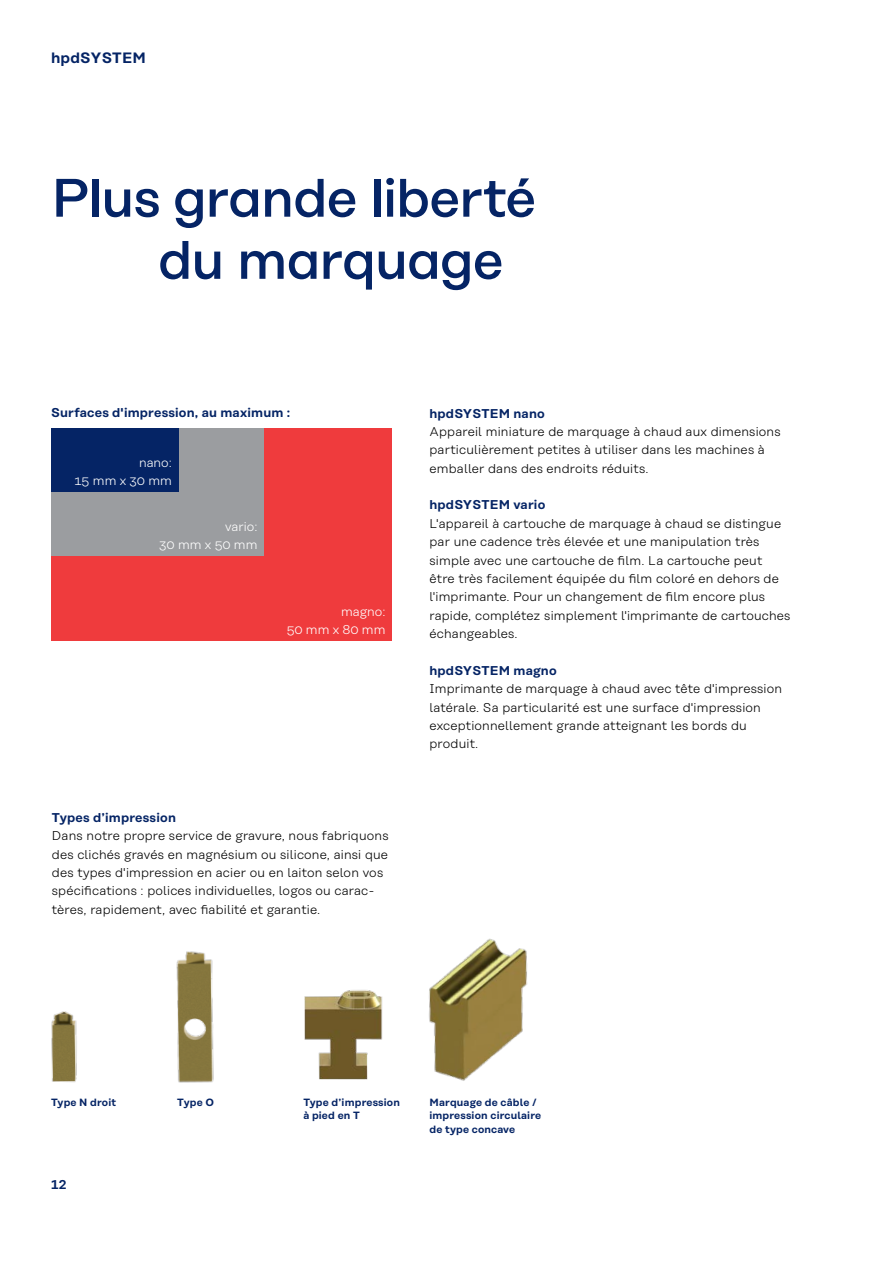
<style>
.page{position:relative;width:893px;height:1263px;background:#fff}
.page>*{position:absolute;margin:0;border:0;box-sizing:border-box;transform-origin:0 0}
.t1{font:500 54px/62.1px "Koenig&Bauer H";letter-spacing:-.02em;color:#052465}
.t2{font:600 15px "Koenig&Bauer H";letter-spacing:.015em;color:#052465}
.t3{font:300 12.75px/18.3px "Koenig&Bauer T";letter-spacing:.015em;color:#000}
.t4{font:600 12.75px "Koenig&Bauer T";letter-spacing:.015em;color:#052465}
.t5{font:300 12.75px/18.3px "Koenig&Bauer T";color:#fff;text-align:right}
.t6{font:600 12.75px "Koenig&Bauer H";color:#052465}
.t7{font:600 10.5px/13.5px "Koenig&Bauer T";letter-spacing:.015em;color:#052465}
</style>
<div class="page">
<img style="left:176px;top:951px;width:38px;height:132px">
<img style="left:51px;top:1011px;width:26px;height:71px">
<img style="left:304px;top:990px;width:79px;height:90px">
<img style="left:429px;top:938px;width:98px;height:143px">
<div style="left:51px;top:429px;width:340px;height:212px;background:#ef3b3d"></div>
<div style="left:51px;top:429px;width:213px;height:127px;background:#9b9da0"></div>
<div style="left:51px;top:429px;width:128px;height:63px;background:#052465"></div>
<p class="t2" style="left:51px;top:49px;width:96px">hpdSYSTEM</p>
<h1 class="t1" style="left:158px;top:167px;width:380px;text-indent:-107px">Plus grande liberté du marquage</h1>
<p class="t4" style="left:51px;top:405px;width:241px">Surfaces d'impression, au maximum :</p>
<p class="t5" style="left:74px;top:453px;width:99px">nano:<br>15 mm x 30 mm</p>
<p class="t5" style="left:159px;top:517px;width:100px">vario:<br>30 mm x 50 mm</p>
<p class="t5" style="left:287px;top:602px;width:100px">magno:<br>50 mm x 80 mm</p>
<p class="t4" style="left:52px;top:810px;width:126px">Types d’impression</p>
<p class="t3" style="left:52px;top:827px;width:338px">Dans notre propre service de gravure, nous fabriquons des clichés gravés en magnésium ou silicone, ainsi que des types d'impression en acier ou en laiton selon vos spécifications : polices individuelles, logos ou carac&shy;tères, rapidement, avec fiabilité et garantie.</p>
<p class="t4" style="left:429px;top:405px;width:117px">hpdSYSTEM nano</p>
<p class="t3" style="left:429px;top:422px;width:353px">Appareil miniature de marquage à chaud aux dimensions particulièrement petites à utiliser dans les machines à emballer dans des endroits réduits.</p>
<p class="t4" style="left:429px;top:497px;width:117px">hpdSYSTEM vario</p>
<p class="t3" style="left:429px;top:514px;width:362px">L'appareil à cartouche de marquage à chaud se distingue par une cadence très élevée et une manipulation très simple avec une cartouche de film. La cartouche peut être très facilement équipée du film coloré en dehors de l'imprimante. Pour un changement de film encore plus rapide, complétez simplement l'imprimante de cartouches échangeables.</p>
<p class="t4" style="left:429px;top:663px;width:129px">hpdSYSTEM magno</p>
<p class="t3" style="left:429px;top:680px;width:354px">Imprimante de marquage à chaud avec tête d'impression latérale. Sa particularité est une surface d'impression exceptionnellement grande atteignant les bords du produit.</p>
<p class="t7" style="left:51px;top:1095px;width:67px">Type N droit</p>
<p class="t7" style="left:177px;top:1095px;width:38px">Type O</p>
<p class="t7" style="left:303px;top:1095px;width:98px">Type d’impression à pied en T</p>
<p class="t7" style="left:429px;top:1095px;width:113px">Marquage de câble / impression circulaire de type concave</p>
<p class="t6" style="left:51px;top:1177px;width:17px">12</p>
</div>
